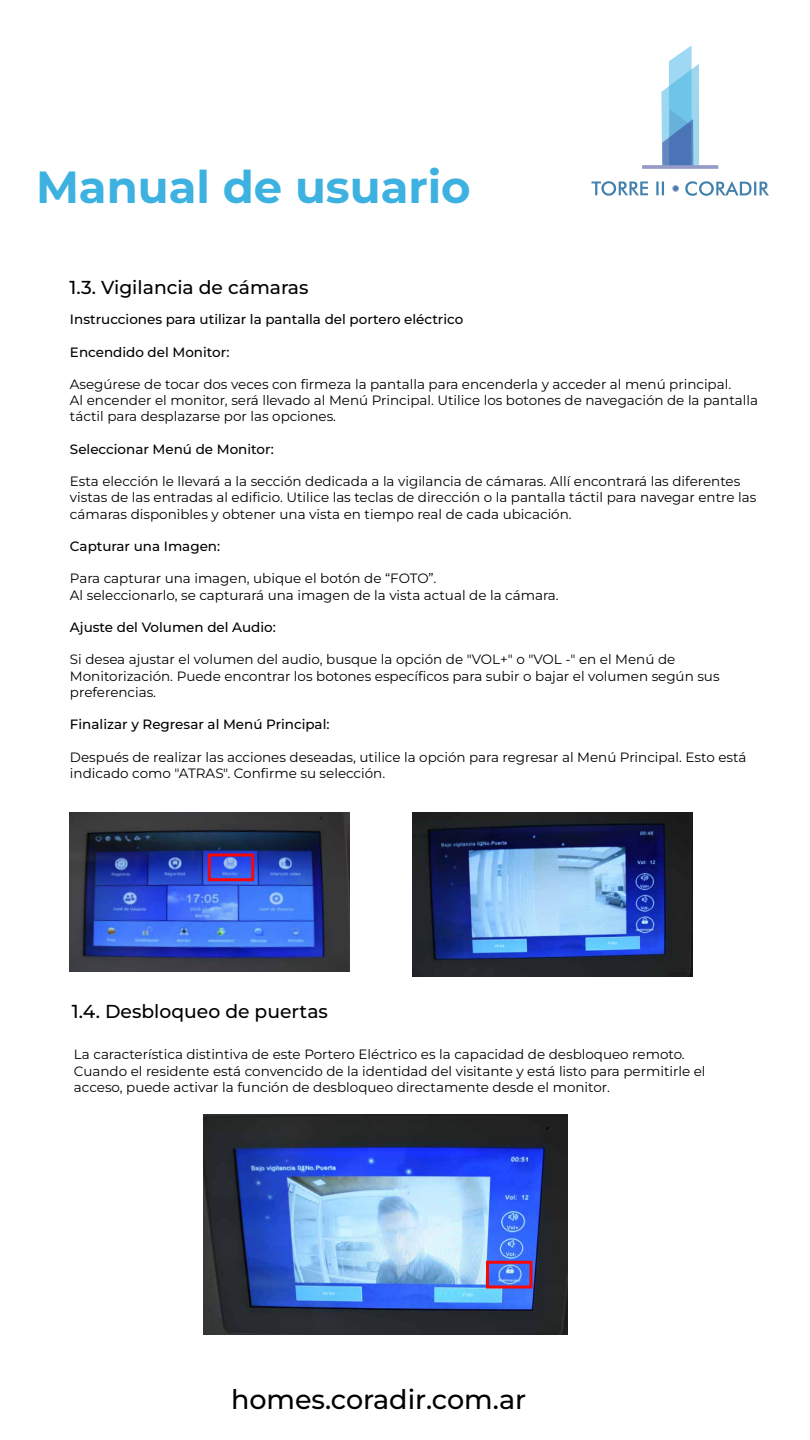
<style>
.page{position:relative;width:810px;height:1440px;background:#fff}
.page>*{position:absolute;margin:0;border:0;box-sizing:border-box;transform-origin:0 0}
.t1{font:700 45px "Montserrat";color:#3db1e0}
.t2{font:500 27px "Montserrat";color:#000}
.t3{font:500 18.75px "Montserrat";color:#000}
.t4{font:13.5px/16.2px "Montserrat";color:#000}
.t5{font:500 13.5px "Montserrat";color:#000}
</style>
<div class="page">
<svg style="left:642px;top:45px;width:76px;height:124px"></svg>
<svg style="left:673px;top:185px;width:6px;height:6px"></svg>
<svg style="left:591px;top:181px;width:73px;height:15px"></svg>
<svg style="left:685px;top:181px;width:84px;height:15px"></svg>
<img style="left:412px;top:812px;width:280px;height:165px">
<img style="left:203px;top:1115px;width:364px;height:220px">
<img style="left:70px;top:812px;width:280px;height:159px">
<div style="left:208px;top:854px;width:46px;height:27px;border:3px solid #f90606"></div>
<div style="left:486px;top:1261px;width:46px;height:27px;border:3px solid #f90606"></div>
<h1 class="t1" style="left:36px;top:157px;width:436px">Manual de usuario</h1>
<h3 class="t3" style="left:70px;top:275px;width:240px">1.3. Vigilancia de cámaras</h3>
<p class="t5" style="left:70px;top:310px;width:395px">Instrucciones para utilizar la pantalla del portero eléctrico</p>
<p class="t5" style="left:70px;top:343px;width:161px">Encendido del Monitor:</p>
<p class="t4" style="left:70px;top:376px;width:690px">Asegúrese de tocar dos veces con firmeza la pantalla para encenderla y acceder al menú principal.<br>Al encender el monitor, será llevado al Menú Principal. Utilice los botones de navegación de la pantalla táctil para desplazarse por las opciones.</p>
<p class="t5" style="left:70px;top:440px;width:205px">Seleccionar Menú de Monitor:</p>
<p class="t4" style="left:70px;top:473px;width:688px">Esta elección le llevará a la sección dedicada a la vigilancia de cámaras. Allí encontrará las diferentes vistas de las entradas al edificio. Utilice las teclas de dirección o la pantalla táctil para navegar entre las cámaras disponibles y obtener una vista en tiempo real de cada ubicación.</p>
<p class="t5" style="left:70px;top:537px;width:152px">Capturar una Imagen:</p>
<p class="t4" style="left:70px;top:570px;width:490px">Para capturar una imagen, ubique el botón de “FOTO”.<br>Al seleccionarlo, se capturará una imagen de la vista actual de la cámara.</p>
<p class="t5" style="left:70px;top:618px;width:207px">Ajuste del Volumen del Audio:</p>
<p class="t4" style="left:70px;top:651px;width:651px">Si desea ajustar el volumen del audio, busque la opción de "VOL+" o "VOL -" en el Menú de<br>Monitorización. Puede encontrar los botones específicos para subir o bajar el volumen según sus preferencias.</p>
<p class="t5" style="left:70px;top:715px;width:261px">Finalizar y Regresar al Menú Principal:</p>
<p class="t4" style="left:70px;top:748px;width:678px">Después de realizar las acciones deseadas, utilice la opción para regresar al Menú Principal. Esto está indicado como "ATRAS". Confirme su selección.</p>
<h3 class="t3" style="left:72px;top:999px;width:258px">1.4. Desbloqueo de puertas</h3>
<p class="t4" style="left:74px;top:1046px;width:633px">La característica distintiva de este Portero Eléctrico es la capacidad de desbloqueo remoto.<br>Cuando el residente está convencido de la identidad del visitante y está listo para permitirle el acceso, puede activar la función de desbloqueo directamente desde el monitor.</p>
<h2 class="t2" style="left:231px;top:1381px;width:297px">homes.coradir.com.ar</h2>
</div>
